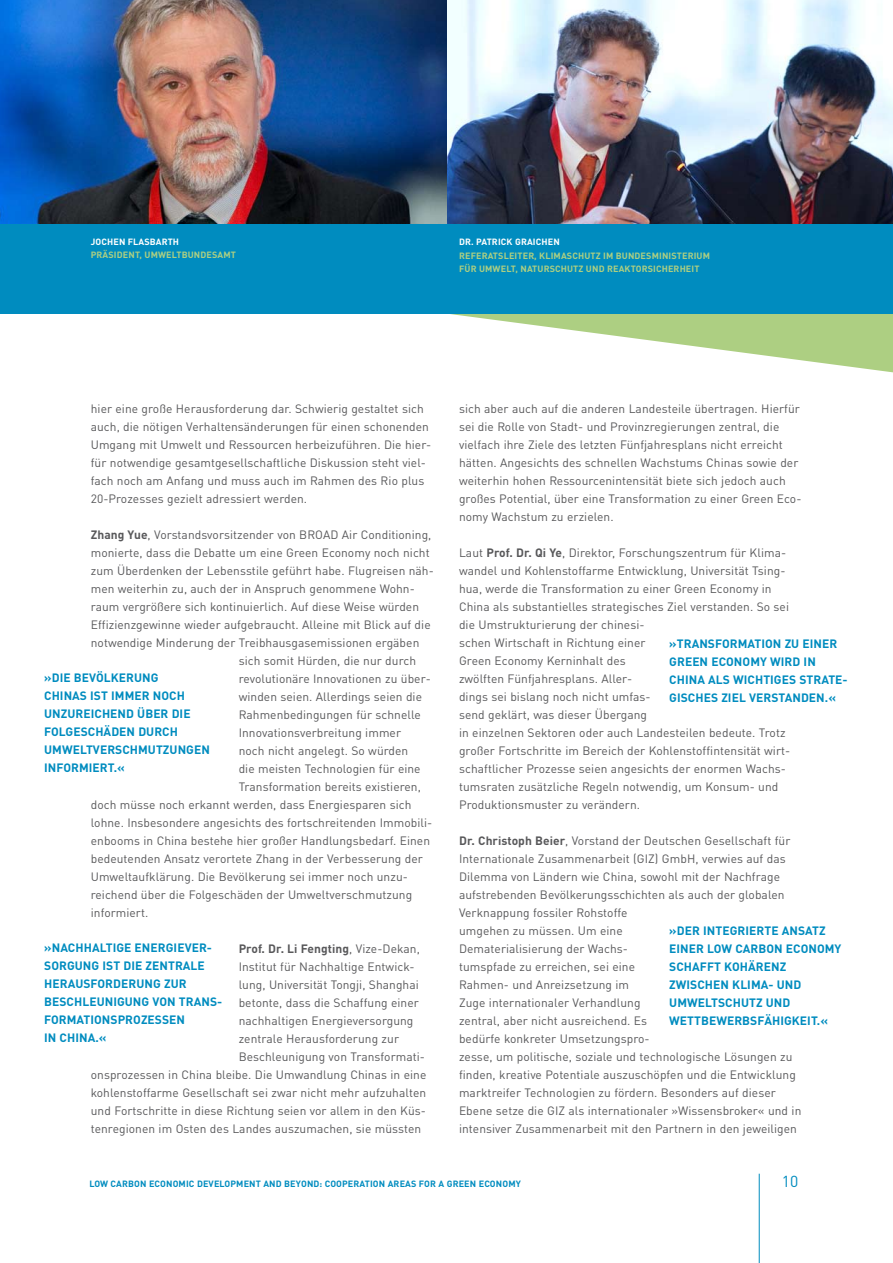
<style>
.page{position:relative;width:893px;height:1263px;background:#fff}
.page>*{position:absolute;margin:0;border:0;box-sizing:border-box;transform-origin:0 0}
.t1{font:15.75px "DIN";color:#008cbf}
.t2{font:12px/18px "DINOT";letter-spacing:.005em;color:#58585a}
.t3{font:700 12px/18px "DIN";letter-spacing:.005em;color:#008cbf}
.t4{font:700 12px "DINOT";color:#58585a}
.t5{font:700 9px/13.5px "DINOT";letter-spacing:.015em;color:#adcf82}
.t6{font:700 9px "DINOT";letter-spacing:.015em;color:#008cbf}
.t7{font:700 9px "DINOT";letter-spacing:.015em;color:#fff}
.s1{font-weight:700}
.s2{font-weight:400}
</style>
<div class="page">
<svg style="left:450px;top:314px;width:443px;height:58px"></svg>
<div style="left:0;top:0;width:893px;height:314px;background:#008cbf"></div>
<hr style="left:759px;top:1174px;width:1px;height:89px;background:#008cbf">
<img style="left:0;top:0;width:893px;height:223px">
<p class="t7" style="left:91px;top:236px;width:86px">JOCH EN FLASBARTH</p>
<p class="t5" style="left:91px;top:248px;width:147px">PRÄSIDENT, UMWELTBUNDESAMT</p>
<p class="t7" style="left:459px;top:236px;width:102px">DR. PATRICK GRAICH EN</p>
<p class="t5" style="left:459px;top:248px;width:252px">REFERATSLEITER, KLIMASCHUTZ IM BU NDESMINISTERIUM<br>FÜR UMWELT, NATURSCHUTZ UND REAKTORSICH ERH EIT</p>
<p class="t2" style="left:91px;top:399px;width:342px">hier eine große Herausforderung dar. Schwierig gestaltet sich auch, die nötigen Verhaltensänderungen für einen schonenden Umgang mit Umwelt und Ressourcen herbeizuführen. Die hier&shy;für notwendige gesamtgesellschaftliche Diskussion steht viel&shy;fach noch am Anfang und muss auch im Rahmen des Rio plus 20-Prozesses gezielt adressiert werden.</p>
<p class="t2" style="left:91px;top:525px;width:342px"><span class="s1">ZHANG YUE</span>, Vorstandsvorsitzender von BROAD Air Conditioning,</p>
<p class="t2" style="left:91px;top:543px;width:340px">monierte, dass die Debatte um eine Green Economy noch nicht</p>
<p class="t2" style="left:91px;top:561px;width:345px">zum Überdenken der Lebensstile geführt habe. Flugreisen näh-</p>
<p class="t2" style="left:91px;top:579px;width:326px">men weiterhin zu, auch der in Anspruch genommene Wohn-</p>
<p class="t2" style="left:91px;top:597px;width:330px">raum vergrößere sich kontinuierlich. Auf diese Weise würden</p>
<p class="t2" style="left:91px;top:615px;width:341px">Effizienzgewinne wieder aufgebraucht. Alleine mit Blick auf die</p>
<p class="t2" style="left:91px;top:633px;width:330px">notwendige Minderung der Treibhausgasemissionen ergäben</p>
<p class="t2" style="left:239px;top:651px;width:179px">sich somit Hürden, die nur durch</p>
<p class="t2" style="left:239px;top:669px;width:194px">revolutionäre Innovationen zu über-</p>
<p class="t2" style="left:239px;top:687px;width:185px">winden seien. Allerdings seien die</p>
<p class="t2" style="left:239px;top:705px;width:184px">Rahmenbedingungen für schnelle</p>
<p class="t2" style="left:239px;top:723px;width:164px">Innovationsverbreitung immer</p>
<p class="t2" style="left:239px;top:741px;width:171px">noch nicht angelegt. So würden</p>
<p class="t2" style="left:239px;top:759px;width:183px">die meisten Technologien für eine</p>
<p class="t2" style="left:239px;top:777px;width:184px">Transformation bereits existieren,</p>
<p class="t2" style="left:91px;top:795px;width:322px">doch müsse noch erkannt werden, dass Energiesparen sich</p>
<p class="t2" style="left:91px;top:813px;width:343px">lohne. Insbesondere angesichts des fortschreitenden Immobili-</p>
<p class="t2" style="left:91px;top:831px;width:341px">enbooms in China bestehe hier großer Handlungsbedarf. Einen</p>
<p class="t2" style="left:91px;top:849px;width:334px">bedeutenden Ansatz verortete Zhang in der Verbesserung der</p>
<p class="t2" style="left:91px;top:867px;width:319px">Umweltaufklärung. Die Bevölkerung sei immer noch unzu-</p>
<p class="t2" style="left:91px;top:885px;width:323px">reichend über die Folgeschäden der Umweltverschmutzung</p>
<p class="t2" style="left:91px;top:903px;width:59px">informiert.</p>
<p class="t4" style="left:239px;top:940px;width:183px">PROF. DR. LI FENGTING<span class="s2">, Vize-Dekan,</span></p>
<p class="t2" style="left:239px;top:957px;width:177px">Institut für Nachhaltige Entwick-</p>
<p class="t2" style="left:239px;top:975px;width:182px">lung, Universität Tongji, Shanghai</p>
<p class="t2" style="left:239px;top:993px;width:182px">betonte, dass die Schaffung einer</p>
<p class="t2" style="left:239px;top:1011px;width:176px">nachhaltigen Energieversorgung</p>
<p class="t2" style="left:239px;top:1029px;width:162px">zentrale Herausforderung zur</p>
<p class="t2" style="left:239px;top:1047px;width:188px">Beschleunigung von Transformati-</p>
<p class="t2" style="left:91px;top:1065px;width:337px">onsprozessen in China bleibe. Die Umwandlung Chinas in eine</p>
<p class="t2" style="left:91px;top:1083px;width:337px">kohlenstoffarme Gesellschaft sei zwar nicht mehr aufzuhalten</p>
<p class="t2" style="left:91px;top:1101px;width:337px">und Fortschritte in diese Richtung seien vor allem in den Küs-</p>
<p class="t2" style="left:91px;top:1119px;width:332px">tenregionen im Osten des Landes auszumachen, sie müssten</p>
<p class="t3" style="left:44px;top:668px;width:167px">»DIE BEVÖLKERUNG<br>CHINAS IST IMMER NOCH<br>UNZUREICHEND ÜBER DIE<br>FOLGESCHÄDEN DURCH<br>UMWELTVERSCHMUTZUNGEN<br>INFORMIERT.«</p>
<p class="t3" style="left:44px;top:938px;width:180px">»NACHHALTIGE ENERGIEVER-<br>SORGUNG IST DIE ZENTRALE<br>H ERAUSFORDERUNG ZUR<br>BESCHLEUNIGUNG VON TRANS-<br>FORMATIONSPROZESSEN<br>IN CHINA.«</p>
<p class="t2" style="left:459px;top:399px;width:344px">sich aber auch auf die anderen Landesteile übertragen. Hierfür sei die Rolle von Stadt- und Provinzregierungen zentral, die vielfach ihre Ziele des letzten Fünfjahresplans nicht erreicht hätten. Angesichts des schnellen Wachstums Chinas sowie der weiterhin hohen Ressourcenintensität biete sich jedoch auch großes Potential, über eine Transformation zu einer Green Eco&shy;nomy Wachstum zu erzielen.</p>
<p class="t2" style="left:459px;top:543px;width:333px">Laut <span class="s1">PROF. DR. QI YE</span>, Direktor, Forschungszentrum für Klima&shy;wandel und Kohlenstoffarme Entwicklung, Universität Tsing&shy;hua, werde die Transformation zu einer Green Economy in China als substantielles strategisches Ziel verstanden. So sei die Umstrukturierung der chinesi-<br>schen Wirtschaft in Richtung einer<br>Green Economy Kerninhalt des<br>zwölften Fünfjahresplans. Aller-<br>dings sei bislang noch nicht umfas-<br>send geklärt, was dieser Übergang<br>in einzelnen Sektoren oder auch Landesteilen bedeute. Trotz großer Fortschritte im Bereich der Kohlenstoffintensität wirt&shy;schaftlicher Prozesse seien angesichts der enormen Wachs&shy;tumsraten zusätzliche Regeln notwendig, um Konsum- und Produktionsmuster zu verändern.</p>
<p class="t2" style="left:459px;top:831px;width:344px"><span class="s1">DR. CHRISTOPH BEIER</span>, Vorstand der Deutschen Gesellschaft für Internationale Zusammenarbeit (GIZ) GmbH, verwies auf das Dilemma von Ländern wie China, sowohl mit der Nachfrage aufstrebenden Bevölkerungsschichten als auch der globalen Verknappung fossiler Rohstoffe<br>umgehen zu müssen. Um eine<br>Dematerialisierung der Wachs-<br>tumspfade zu erreichen, sei eine<br>Rahmen- und Anreizsetzung im<br>Zuge internationaler Verhandlung<br>zentral, aber nicht ausreichend. Es<br>bedürfe konkreter Umsetzungspro-<br>zesse, um politische, soziale und technologische Lösungen zu finden, kreative Potentiale auszuschöpfen und die Entwicklung marktreifer Technologien zu fördern. Besonders auf dieser Ebene setze die GIZ als internationaler »Wissensbroker« und in intensiver Zusammenarbeit mit den Partnern in den jeweiligen</p>
<p class="t3" style="left:669px;top:634px;width:180px">»TRANSFORMATION ZU EINER<br>GREEN ECONOMY WIRD IN<br>CHINA ALS WICHTIGES STRATE-<br>GISCHES ZIEL VERSTANDEN.«</p>
<p class="t3" style="left:669px;top:921px;width:174px">»DER INTEGRIERTE ANSATZ<br>EINER LOW CARBON ECONOMY<br>SCHAFFT KOHÄRENZ<br>ZWISCHEN KLIMA- UND<br>UMWELTSCHUTZ UND<br>WETTBEWERBSFÄHIGKEIT.«</p>
<p class="t6" style="left:89px;top:1177px;width:433px">LOW CARBON ECONOMIC DEVELOPMENT AND BEYOND: COOPERATION AREAS FOR A GREEN ECONOMY</p>
<h1 class="t1" style="left:782px;top:1171px;width:18px">10</h1>
</div>
